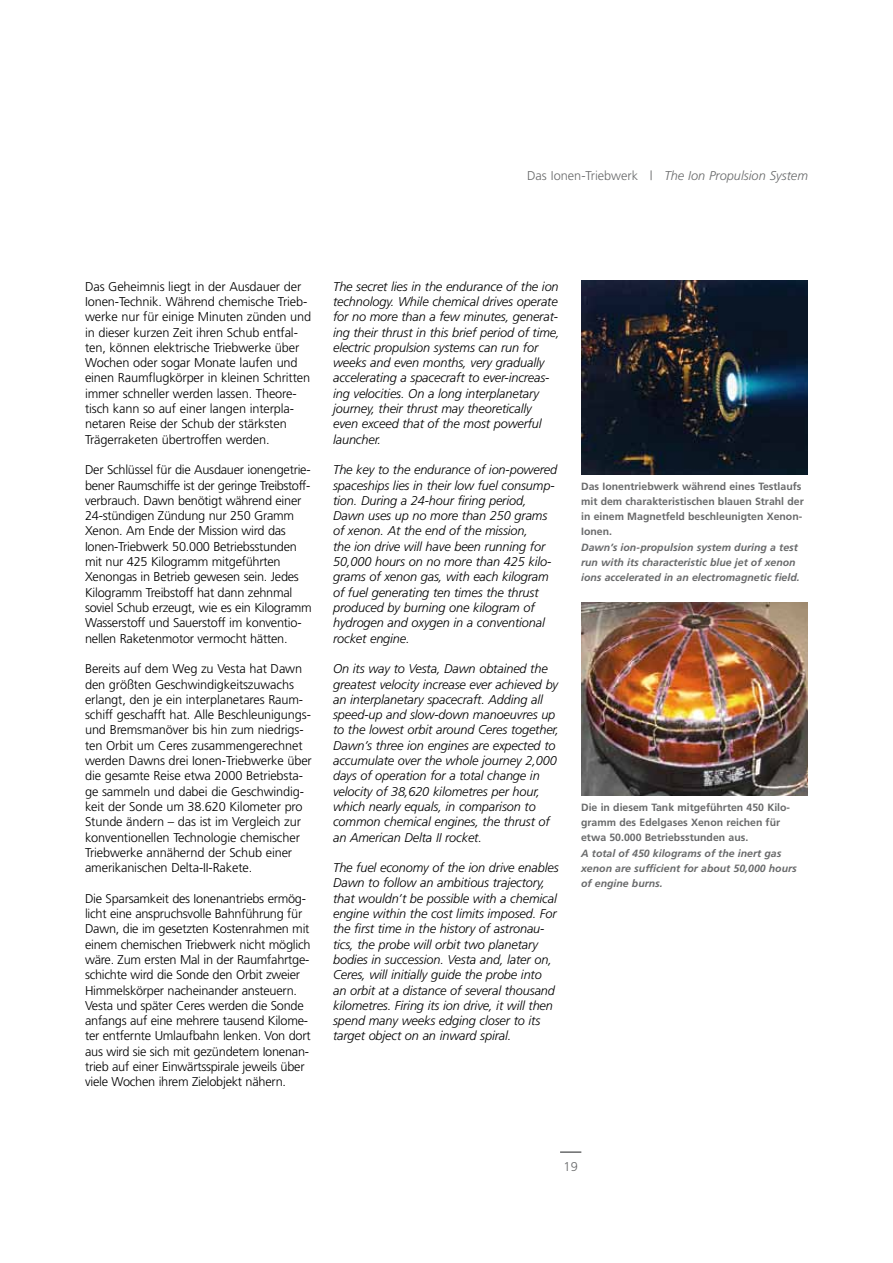
<style>
.page{position:relative;width:893px;height:1263px;background:#fff}
.page>*{position:absolute;margin:0;border:0;box-sizing:border-box;transform-origin:0 0}
.t1{font:300 12.75px/15.3px "Frutiger";letter-spacing:-.02em;color:#000}
.t2{font:italic 300 12.75px/15.3px "Frutiger";letter-spacing:-.01em;color:#000}
.t3{font:italic 300 12.75px "Frutiger";color:#696a6b}
.t4{font:300 12.75px "Frutiger";color:#696a6b}
.t5{font:700 10.5px/15.3px "Frutiger";color:#696a6b}
.t6{font:italic 700 10.5px/15.3px "Frutiger";color:#696a6b}
.s1{font-style:normal}
</style>
<div class="page">
<hr style="left:560px;top:1151px;width:21px;height:2px;background:#696a6b">
<img style="left:581px;top:281px;width:227px;height:193px">
<img style="left:581px;top:602px;width:227px;height:194px">
<p class="t3" style="left:527px;top:168px;width:282px"><span class="s1">Das Ionen-Triebwerk |</span> The Ion Propulsion System</p>
<p class="t1" style="left:85px;top:279px;width:228px">Das Geheimnis liegt in der Ausdauer der Ionen-Technik. Während chemische Trieb&shy;werke nur für einige Minuten zünden und in dieser kurzen Zeit ihren Schub entfal&shy;ten, können elektrische Triebwerke über Wochen oder sogar Monate laufen und einen Raumflugkörper in kleinen Schritten immer schneller werden lassen. Theore&shy;tisch kann so auf einer langen interpla&shy;netaren Reise der Schub der stärksten Trägerraketen übertroffen werden.</p>
<p class="t1" style="left:85px;top:462px;width:228px">Der Schlüssel für die Ausdauer ionengetrie&shy;bener Raumschiffe ist der geringe Treibstoff&shy;verbrauch. Dawn benötigt während einer 24-stündigen Zündung nur 250 Gramm Xenon. Am Ende der Mission wird das Ionen-Triebwerk 50.000 Betriebsstunden mit nur 425 Kilogramm mitgeführten Xenongas in Betrieb gewesen sein. Jedes Kilogramm Treibstoff hat dann zehnmal soviel Schub erzeugt, wie es ein Kilogramm Wasserstoff und Sauerstoff im konventio&shy;nellen Raketenmotor vermocht hätten.</p>
<p class="t1" style="left:85px;top:661px;width:228px">Bereits auf dem Weg zu Vesta hat Dawn den größten Geschwindigkeitszuwachs erlangt, den je ein interplanetares Raum&shy;schiff geschafft hat. Alle Beschleunigungs&shy;und Bremsmanöver bis hin zum niedrigs&shy;ten Orbit um Ceres zusammengerechnet werden Dawns drei Ionen-Triebwerke über die gesamte Reise etwa 2000 Betriebsta&shy;ge sammeln und dabei die Geschwindig&shy;keit der Sonde um 38.620 Kilometer pro Stunde ändern – das ist im Vergleich zur konventionellen Technologie chemischer Triebwerke annähernd der Schub einer amerikanischen Delta-II-Rakete.</p>
<p class="t1" style="left:85px;top:891px;width:227px">Die Sparsamkeit des Ionenantriebs ermög&shy;licht eine anspruchsvolle Bahnführung für Dawn, die im gesetzten Kostenrahmen mit einem chemischen Triebwerk nicht möglich wäre. Zum ersten Mal in der Raumfahrtge&shy;schichte wird die Sonde den Orbit zweier Himmelskörper nacheinander ansteuern.<br>Vesta und später Ceres werden die Sonde anfangs auf eine mehrere tausend Kilome&shy;ter entfernte Umlaufbahn lenken. Von dort aus wird sie sich mit gezündetem Ionenan&shy;trieb auf einer Einwärtsspirale jeweils über viele Wochen ihrem Zielobjekt nähern.</p>
<p class="t2" style="left:333px;top:279px;width:228px">The secret lies in the endurance of the ion technology. While chemical drives operate for no more than a few minutes, generat&shy;ing their thrust in this brief period of time, electric propulsion systems can run for weeks and even months, very gradually accelerating a spacecraft to ever-increas&shy;ing velocities. On a long interplanetary journey, their thrust may theoretically even exceed that of the most powerful launcher.</p>
<p class="t2" style="left:333px;top:462px;width:226px">The key to the endurance of ion-powered spaceships lies in their low fuel consump&shy;tion. During a 24-hour firing period, Dawn uses up no more than 250 grams of xenon. At the end of the mission,<br>the ion drive will have been running for 50,000 hours on no more than 425 kilo&shy;grams of xenon gas, with each kilogram of fuel generating ten times the thrust produced by burning one kilogram of hydrogen and oxygen in a conventional rocket engine.</p>
<p class="t2" style="left:333px;top:661px;width:227px">On its way to Vesta, Dawn obtained the greatest velocity increase ever achieved by an interplanetary spacecraft. Adding all speed-up and slow-down manoeuvres up to the lowest orbit around Ceres together, Dawn’s three ion engines are expected to accumulate over the whole journey 2,000 days of operation for a total change in velocity of 38,620 kilometres per hour, which nearly equals, in comparison to common chemical engines, the thrust of an American Delta II rocket.</p>
<p class="t2" style="left:333px;top:860px;width:227px">The fuel economy of the ion drive enables Dawn to follow an ambitious trajectory, that wouldn’t be possible with a chemical engine within the cost limits imposed. For the first time in the history of astronau&shy;tics, the probe will orbit two planetary bodies in succession. Vesta and, later on, Ceres, will initially guide the probe into<br>an orbit at a distance of several thousand kilometres. Firing its ion drive, it will then spend many weeks edging closer to its target object on an inward spiral.</p>
<p class="t5" style="left:581px;top:478px;width:224px">Das Ionentriebwerk während eines Testlaufs mit dem charakteristischen blauen Strahl der in einem Magnetfeld beschleunigten Xenon-Ionen.</p>
<p class="t6" style="left:581px;top:539px;width:220px">Dawn’s ion-propulsion system during a test run with its characteristic blue jet of xenon ions accelerated in an electromagnetic field.</p>
<p class="t5" style="left:581px;top:799px;width:210px">Die in diesem Tank mitgeführten 450 Kilo&shy;gramm des Edelgases Xenon reichen für etwa 50.000 Betriebsstunden aus.</p>
<p class="t6" style="left:581px;top:845px;width:217px">A total of 450 kilograms of the inert gas xenon are sufficient for about 50,000 hours of engine burns.</p>
<p class="t4" style="left:564px;top:1159px;width:16px">19</p>
</div>
